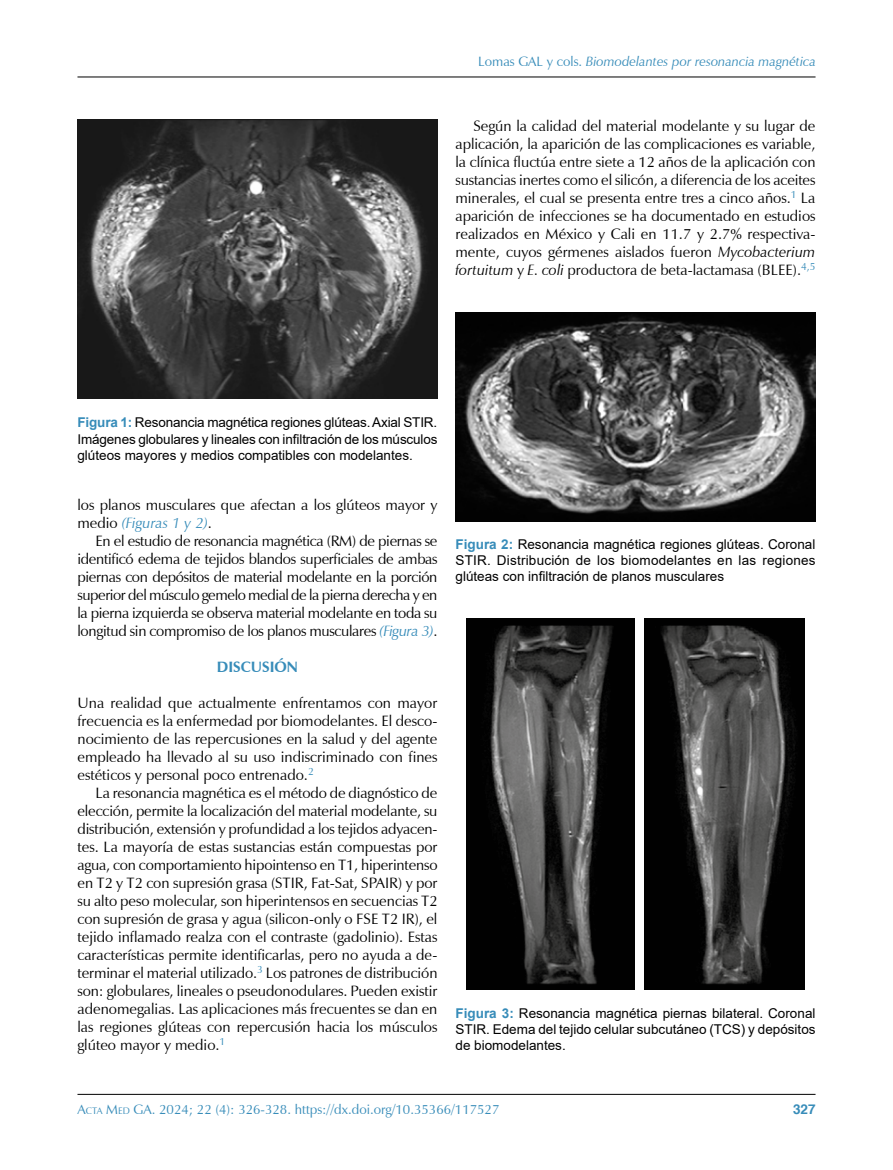
<style>
.page{position:relative;width:893px;height:1170px;background:#fff}
.page>*{position:absolute;margin:0;border:0;box-sizing:border-box;transform-origin:0 0}
.t1{font:15px/18px "Zapf Humanist 601 BT";color:#000;text-align:justify}
.t2{font:700 15px "Zapf Humanist 601 BT";color:#378cb9}
.t3{font:13.5px/16.2px "Arial";color:#000;text-align:justify}
.t4{font:13.5px "Zapf Humanist 601 BT";color:#378cb9}
.t5{font:italic 13.5px "Zapf Humanist 601 BT";color:#378cb9}
.t6{font:700 13.5px "Helvetica";color:#378cb9}
.s1{font-style:normal}
.s2{font-style:italic}
.s3{font-weight:700;color:#378cb9}
.s4{font-style:italic;color:#378cb9}
.s5{font-style:inherit}
.s6{font-size:9.45px}
</style>
<div class="page">
<hr style="left:77px;top:77px;width:738px;height:1px;background:#000">
<hr style="left:77px;top:1093px;width:738px;height:1px;background:#000">
<img style="left:77px;top:120px;width:360px;height:278px">
<img style="left:455px;top:312px;width:360px;height:209px">
<img style="left:466px;top:618px;width:169px;height:371px">
<img style="left:644px;top:618px;width:161px;height:371px">
<p class="t5" style="left:478px;top:53px;width:339px"><span class="s1">Lomas GAL y cols.</span> Biomodelantes por resonancia magnética</p>
<p class="t1" style="left:455px;top:117px;width:362px;text-indent:18px">Según la calidad del material modelante y su lugar de aplicación, la aparición de las complicaciones es variable, la clínica fluctúa entre siete a 12 años de la aplicación con sustancias inertes como el silicón, a diferencia de los aceites minerales, el cual se presenta entre tres a cinco años.<sup>1</sup> La aparición de infecciones se ha documentado en estudios realizados en México y Cali en 11.7 y 2.7% respectiva&shy;mente, cuyos gérmenes aislados fueron <span class="s2">Mycobacterium fortuitum</span> y <span class="s2">E. coli</span> productora de beta-lactamasa (BLEE).<sup>4,5</sup></p>
<p class="t3" style="left:77px;top:414px;width:362px"><span class="s3">Figura 1:</span> Resonancia magnética regiones glúteas. Axial STIR.<br>Imágenes globulares y lineales con infiltración de los músculos glúteos mayores y medios compatibles con modelantes.</p>
<p class="t1" style="left:77px;top:495px;width:362px">los planos musculares que afectan a los glúteos mayor y medio <span class="s4">(Figuras 1 y 2)</span>.</p>
<p class="t1" style="left:77px;top:531px;width:362px;text-indent:18px">En el estudio de resonancia magnética (RM) de piernas se identificó edema de tejidos blandos superficiales de ambas piernas con depósitos de material modelante en la porción superior del músculo gemelo medial de la pierna derecha y en la pierna izquierda se observa material modelante en toda su longitud sin compromiso de los planos musculares <span class="s4">(Figura 3)</span>.</p>
<p class="t2" style="left:217px;top:657px;width:83px">DISCUSIÓN</p>
<p class="t1" style="left:77px;top:693px;width:362px">Una realidad que actualmente enfrentamos con mayor frecuencia es la enfermedad por biomodelantes. El desco&shy;nocimiento de las repercusiones en la salud y del agente empleado ha llevado al su uso indiscriminado con fines estéticos y personal poco entrenado.<sup>2</sup></p>
<p class="t1" style="left:77px;top:783px;width:362px;text-indent:18px">La resonancia magnética es el método de diagnóstico de elección, permite la localización del material modelante, su distribución, extensión y profundidad a los tejidos adyacen&shy;tes. La mayoría de estas sustancias están compuestas por agua, con comportamiento hipointenso en T1, hiperintenso en T2 y T2 con supresión grasa (STIR, Fat-Sat, SPAIR) y por su alto peso molecular, son hiperintensos en secuencias T2 con supresión de grasa y agua (silicon-only o FSE T2 IR), el tejido inflamado realza con el contraste (gadolinio). Estas características permite identificarlas, pero no ayuda a de&shy;terminar el material utilizado.<sup>3</sup> Los patrones de distribución son: globulares, lineales o pseudonodulares. Pueden existir adenomegalias. Las aplicaciones más frecuentes se dan en las regiones glúteas con repercusión hacia los músculos glúteo mayor y medio.<sup>1</sup></p>
<p class="t3" style="left:455px;top:536px;width:362px"><span class="s3">Figura 2:</span> Resonancia magnética regiones glúteas. Coronal STIR. Distribución de los biomodelantes en las regiones glúteas con infiltración de planos musculares</p>
<p class="t3" style="left:455px;top:1004px;width:362px"><span class="s3">Figura 3:</span> Resonancia magnética piernas bilateral. Coronal STIR. Edema del tejido celular subcutáneo (TCS) y depósitos de biomodelantes.</p>
<p class="t4" style="left:77px;top:1101px;width:423px"><span class="s5">A</span><span class="s6">CTA</span> <span class="s5">M</span><span class="s6">ED</span> <span class="s5">GA. 2024; 22 (4): 326-328.</span> https://dx.doi.org/10.35366/117527</p>
<p class="t6" style="left:793px;top:1097px;width:24px">327</p>
</div>
